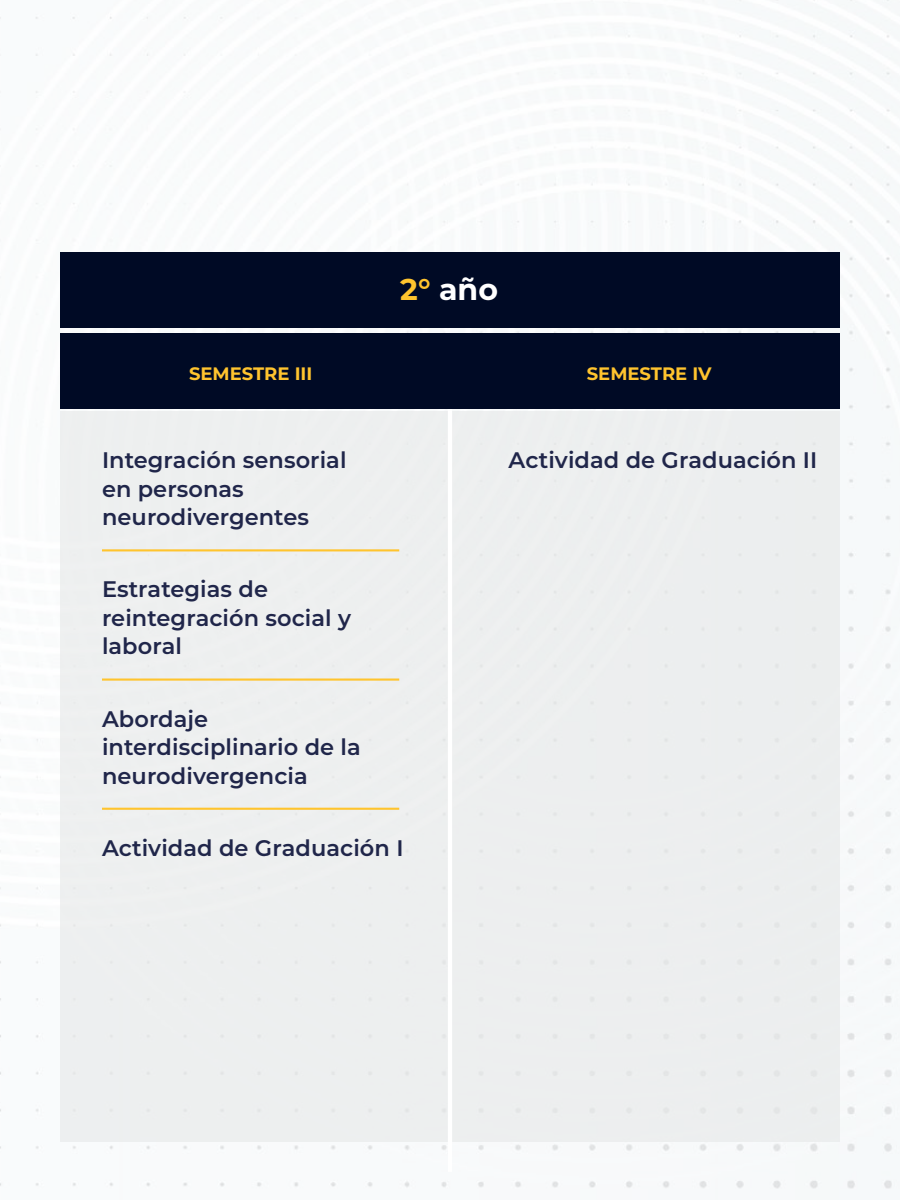
<style>
.page{position:relative;width:900px;height:1200px;background:#fff}
.page>*{position:absolute;margin:0;border:0;box-sizing:border-box;transform-origin:0 0}
.t1{font:700 30px "Montserrat";color:#fff}
.t2{font:600 22.5px/28.5px "Montserrat";letter-spacing:.005em;color:#20264a}
.t3{font:700 18px "Montserrat";color:#ffc42e}
.s1{color:#ffc42e}
</style>
<div class="page">
<img style="left:0;top:0;width:900px;height:1189px">
<div style="left:60px;top:411px;width:780px;height:731px;background:#edefef"></div>
<hr style="left:448px;top:333px;width:4px;height:839px;background:#fff">
<div style="left:60px;top:252px;width:780px;height:76px;background:#000a25"></div>
<div style="left:60px;top:333px;width:780px;height:76px;background:#000a25"></div>
<hr style="left:102px;top:549px;width:297px;height:2px;background:#ffc42e">
<hr style="left:102px;top:679px;width:297px;height:2px;background:#ffc42e">
<hr style="left:102px;top:808px;width:297px;height:2px;background:#ffc42e">
<h1 class="t1" style="left:400px;top:268px;width:99px"><span class="s1">2°</span> año</h1>
<p class="t3" style="left:189px;top:361px;width:125px">SEMESTRE III</p>
<p class="t3" style="left:587px;top:361px;width:126px">SEMESTRE IV</p>
<p class="t2" style="left:102px;top:445px;width:246px">Integración sensorial en personas neurodivergentes</p>
<p class="t2" style="left:509px;top:445px;width:310px">Actividad de Graduación II</p>
<p class="t2" style="left:102px;top:574px;width:251px">Estrategias de reintegración social y laboral</p>
<p class="t2" style="left:102px;top:703px;width:260px">Abordaje interdisciplinario de la neurodivergencia</p>
<p class="t2" style="left:102px;top:833px;width:303px">Actividad de Graduación I</p>
</div>
